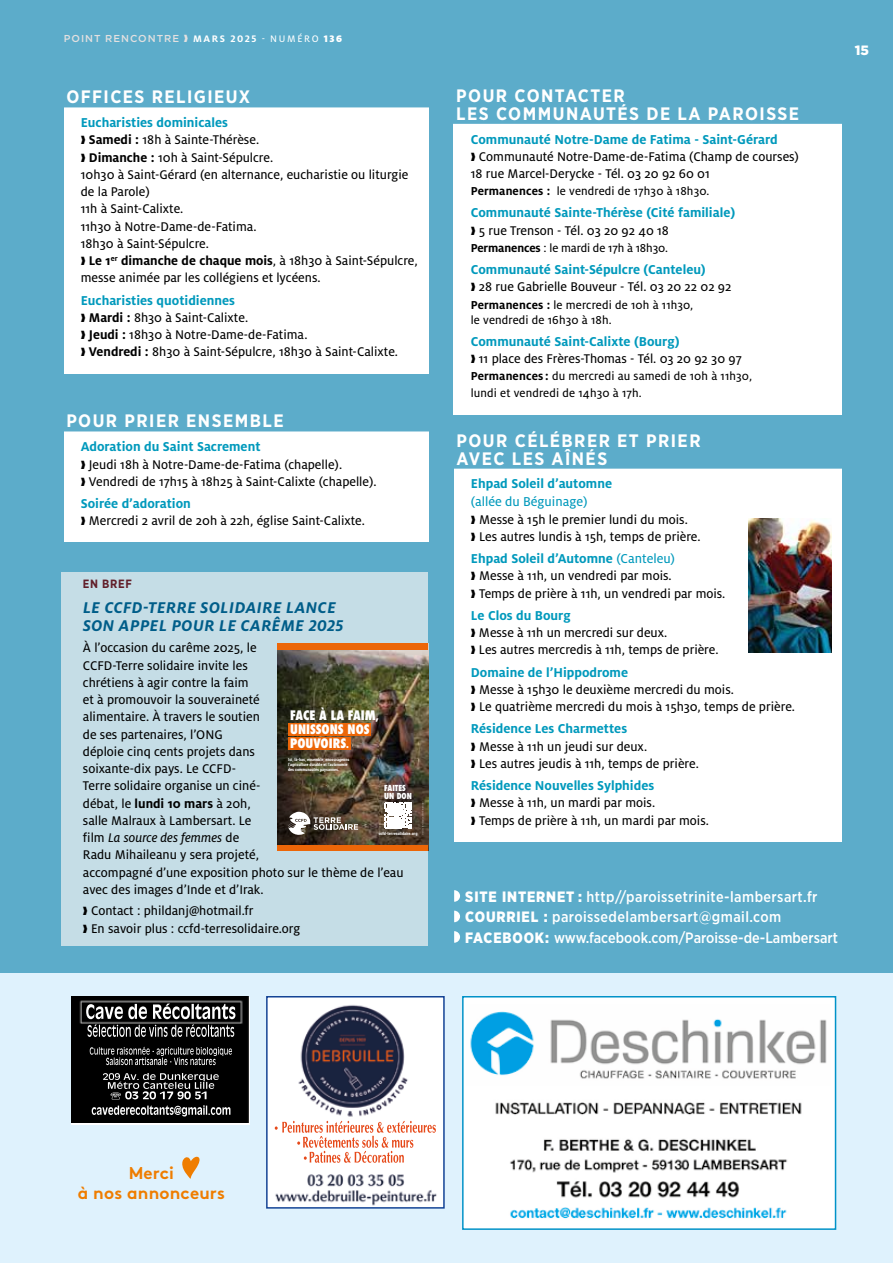
<style>
.page{position:relative;width:893px;height:1263px;background:#fff}
.page>*{position:absolute;margin:0;border:0;box-sizing:border-box;transform-origin:0 0}
.t1{font:700 18px/18px "Gotham Narrow";letter-spacing:.08em;color:#fff}
.t2{font:italic 700 17.25px/18px "Milo OT";letter-spacing:.03em;color:#005d89}
.t3{font:700 17.1px/20.5px "Brown";letter-spacing:.01em;color:#ef7d00;text-align:center}
.t4{font:500 15px/20.5px "Gotham Narrow";letter-spacing:.03em;color:#fff}
.t5{font:700 14.25px "Milo OT";color:#0099bc}
.t6{font:14.25px "Milo OT Text";color:#0099bc}
.t7{font:13.95px/17.2px "Milo OT Text";color:#000}
.t8{font:700 13.95px "Milo OT";color:#000}
.t9{font:13.95px "Milo OT Text Ita";color:#000}
.t10{font:900 13.5px "Gotham";color:#fff}
.t11{font:12.75px/15px "Milo OT Text";letter-spacing:.01em;color:#000}
.t12{font:800 condensed 12.75px/13.8px "Futura";color:#fff}
.t13{font:12.75px "Milo OT Text";letter-spacing:-.01em;color:#000}
.t14{font:700 12px "Gotham Narrow";letter-spacing:.06em;color:#611e29}
.t15{font:10.5px "Milo OT Text";letter-spacing:.16em;color:#fff}
.t16{font:700 10.5px "Milo OT";color:#fff}
.t17{font:500 10.05px "Gotham";letter-spacing:.1em;color:#e3e0e0}
.t18{font:800 condensed 8.1px/8.1px "Futura";color:#fff}
.t19{font:700 4.2px/4.8px "Roboto Condensed";color:#fff}
.s1{font-family:"Milo OT";font-weight:700}
.s2{font-family:"Milo OT";font-weight:900}
.s3{font-family:"Milo OT Text";font-weight:400}
.s4{font-family:"Milo OT Text"}
.s5{font-size:9.3px}
.s6{font-weight:900}
</style>
<div class="page">
<div style="left:0;top:0;width:893px;height:994px;background:#5cacca"></div>
<svg style="left:454px;top:890px;width:6px;height:12px"></svg>
<svg style="left:454px;top:910px;width:6px;height:12px"></svg>
<svg style="left:454px;top:931px;width:6px;height:12px"></svg>
<div style="left:64px;top:415px;width:364px;height:127px;background:#fff"></div>
<div style="left:63px;top:412px;width:366px;height:19px;background:#5cacca"></div>
<div style="left:454px;top:89px;width:388px;height:325px;background:#fff"></div>
<div style="left:453px;top:86px;width:390px;height:20px;background:#5cacca"></div>
<div style="left:453px;top:104px;width:390px;height:20px;background:#5cacca"></div>
<div style="left:454px;top:434px;width:388px;height:408px;background:#fff"></div>
<div style="left:453px;top:431px;width:390px;height:20px;background:#5cacca"></div>
<div style="left:453px;top:449px;width:390px;height:20px;background:#5cacca"></div>
<img style="left:748px;top:518px;width:83px;height:134px">
<div style="left:64px;top:91px;width:364px;height:282px;background:#fff"></div>
<div style="left:63px;top:88px;width:366px;height:19px;background:#5cacca"></div>
<div style="left:62px;top:572px;width:366px;height:374px;background:#c5dde6"></div>
<img style="left:380px;top:649px;width:48px;height:196px">
<img style="left:277px;top:649px;width:103px;height:196px">
<div style="left:289px;top:723px;width:82px;height:12px;background:#ec6608"></div>
<div style="left:289px;top:737px;width:62px;height:12px;background:#ec6608"></div>
<svg style="left:288px;top:812px;width:70px;height:23px;background:#7f766b"></svg>
<div style="left:277px;top:643px;width:151px;height:6px;background:#ec6608"></div>
<div style="left:277px;top:845px;width:151px;height:6px;background:#ec6608"></div>
<svg style="left:385px;top:802px;width:26px;height:27px"></svg>
<div style="left:0;top:973px;width:893px;height:290px;background:#dff2fd"></div>
<img style="left:465px;top:999px;width:368px;height:228px">
<div style="left:462px;top:996px;width:374px;height:234px;border:2px solid #0092c8"></div>
<div style="left:72px;top:997px;width:178px;height:127px;background:#000"></div>
<img style="left:79px;top:997px;width:170px;height:125px">
<img style="left:269px;top:999px;width:173px;height:206px">
<div style="left:266px;top:996px;width:179px;height:212px;border:2px solid #134395"></div>
<svg style="left:182px;top:1156px;width:18px;height:23px"></svg>
<p class="t17" style="left:64px;top:32px;width:117px">POINT RENCONTRE</p>
<p class="t16" style="left:193px;top:33px;width:19px">Mars</p>
<p class="t15" style="left:230px;top:33px;width:113px"><span class="s1">2025</span> - NUMÉRO <span class="s2">136</span></p>
<p class="t1" style="left:66px;top:88px;width:185px">OFFICES RELIGIEUX</p>
<p class="t5" style="left:81px;top:115px;width:149px">Eucharisties dominicales</p>
<p class="t7" style="left:89px;top:132px;width:172px"><span class="s1">Samedi :</span> 18h à Sainte-Thérèse.</p>
<p class="t7" style="left:89px;top:149px;width:186px"><span class="s1">Dimanche :</span> 10h à Saint-Sépulcre.</p>
<p class="t7" style="left:81px;top:166px;width:329px">10h30 à Saint-Gérard (en alternance, eucharistie ou liturgie</p>
<p class="t7" style="left:81px;top:183px;width:70px">de la Parole)</p>
<p class="t7" style="left:81px;top:201px;width:104px">11h à Saint-Calixte.</p>
<p class="t7" style="left:81px;top:218px;width:177px">11h30 à Notre-Dame-de-Fatima.</p>
<p class="t7" style="left:81px;top:235px;width:130px">18h30 à Saint-Sépulcre.</p>
<p class="t8" style="left:89px;top:253px;width:330px">Le 1<sup>er</sup> dimanche de chaque mois<span class="s3">, à 18h30 à Saint-Sépulcre,</span></p>
<p class="t7" style="left:81px;top:270px;width:241px">messe animée par les collégiens et lycéens.</p>
<p class="t5" style="left:81px;top:292px;width:156px">Eucharisties quotidiennes</p>
<p class="t7" style="left:89px;top:309px;width:311px"><span class="s1">Mardi :</span> 8h30 à Saint-Calixte.<br><span class="s1">Jeudi :</span> 18h30 à Notre-Dame-de-Fatima.<br><span class="s1">Vendredi :</span> 8h30 à Saint-Sépulcre, 18h30 à Saint-Calixte.</p>
<p class="t1" style="left:66px;top:412px;width:219px">POUR PRIER ENSEMBLE</p>
<p class="t5" style="left:81px;top:439px;width:181px">Adoration du Saint Sacrement</p>
<p class="t7" style="left:89px;top:456px;width:289px">Jeudi 18h à Notre-Dame-de-Fatima (chapelle).<br>Vendredi de 17h15 à 18h25 à Saint-Calixte (chapelle).</p>
<p class="t5" style="left:81px;top:495px;width:112px">Soirée d’adoration</p>
<p class="t7" style="left:89px;top:512px;width:278px">Mercredi 2 avril de 20h à 22h, église Saint-Calixte.</p>
<p class="t14" style="left:83px;top:576px;width:51px">EN BREF</p>
<p class="t2" style="left:83px;top:598px;width:262px">LE CCFD-TERRE SOLIDAIRE LANCE<br>SON APPEL POUR LE CARÊME 2025</p>
<p class="t7" style="left:83px;top:639px;width:179px">À l’occasion du carême 2025, le<br>CCFD-Terre solidaire invite les chrétiens à agir contre la faim et à promouvoir la souveraineté alimentaire. À travers le soutien de ses partenaires, l’ONG déploie cinq cents projets dans soixante-dix pays. Le CCFD-<br>Terre solidaire organise un ciné&shy;débat, le <span class="s1">lundi 10 mars</span> à 20h, salle Malraux à Lambersart. Le</p>
<p class="t9" style="left:83px;top:830px;width:158px"><span class="s4">film</span> La source des femmes <span class="s4">de</span></p>
<p class="t7" style="left:83px;top:846px;width:322px">Radu Mihaileanu y sera projeté,<br>accompagné d’une exposition photo sur le thème de l’eau avec des images d’Inde et d’Irak.</p>
<p class="t7" style="left:91px;top:902px;width:211px">Contact : phildanj@hotmail.fr<br>En savoir plus : ccfd-terresolidaire.org</p>
<p class="t12" style="left:290px;top:709px;width:90px">FACE À LA FAIM<span class="s5">,<br></span>UNISSONS NOS<br>POUVOIRS<span class="s5">.</span></p>
<p class="t19" style="left:288px;top:757px;width:63px">Ici, là-bas, ensemble, encourageons l’agriculture durable et l’autonomie des communautés paysannes.</p>
<p class="t18" style="left:384px;top:784px;width:29px">FAITES<br>UN DON</p>
<p class="t19" style="left:379px;top:831px;width:40px">ccfd-terresolidaire.org</p>
<p class="t1" style="left:456px;top:86px;width:344px">POUR CONTACTER<br>LES COMMUNAUTÉS DE LA PAROISSE</p>
<p class="t5" style="left:471px;top:131px;width:308px">Communauté Notre-Dame de Fatima - Saint-Gérard</p>
<p class="t7" style="left:471px;top:148px;width:330px;text-indent:8px">Communauté Notre-Dame-de-Fatima (Champ de courses)<br>18 rue Marcel-Derycke - Tél. 03 20 92 60 01</p>
<p class="t11" style="left:471px;top:184px;width:240px"><span class="s1">Permanences :</span> le vendredi de 17h30 à 18h30.</p>
<p class="t5" style="left:471px;top:205px;width:266px">Communauté Sainte-Thérèse (Cité familiale)</p>
<p class="t7" style="left:479px;top:222px;width:192px">5 rue Trenson - Tél. 03 20 92 40 18</p>
<p class="t13" style="left:471px;top:241px;width:199px"><span class="s1">Permanences</span> : le mardi de 17h à 18h30.</p>
<p class="t5" style="left:471px;top:262px;width:236px">Communauté Saint-Sépulcre (Canteleu)</p>
<p class="t7" style="left:479px;top:278px;width:254px">28 rue Gabrielle Bouveur - Tél. 03 20 22 02 92</p>
<p class="t11" style="left:471px;top:297px;width:224px"><span class="s1">Permanences :</span> le mercredi de 10h à 11h30, le vendredi de 16h30 à 18h.</p>
<p class="t5" style="left:471px;top:333px;width:210px">Communauté Saint-Calixte (Bourg)</p>
<p class="t7" style="left:479px;top:350px;width:264px">11 place des Frères-Thomas - Tél. 03 20 92 30 97</p>
<p class="t11" style="left:471px;top:368px;width:283px;line-height:17.1px"><span class="s1">Permanences :</span> du mercredi au samedi de 10h à 11h30, lundi et vendredi de 14h30 à 17h.</p>
<p class="t1" style="left:456px;top:431px;width:246px">POUR CÉLÉBRER ET PRIER<br>AVEC LES AÎNÉS</p>
<p class="t5" style="left:471px;top:476px;width:143px">Ehpad Soleil d’automne</p>
<p class="t6" style="left:471px;top:494px;width:118px">(allée du Béguinage)</p>
<p class="t7" style="left:479px;top:511px;width:223px">Messe à 15h le premier lundi du mois.<br>Les autres lundis à 15h, temps de prière.</p>
<p class="t5" style="left:471px;top:551px;width:205px">Ehpad Soleil d’Automne <span class="s3">(Canteleu)</span></p>
<p class="t7" style="left:479px;top:567px;width:248px">Messe à 11h, un vendredi par mois.<br>Temps de prière à 11h, un vendredi par mois.</p>
<p class="t5" style="left:471px;top:607px;width:101px">Le Clos du Bourg</p>
<p class="t7" style="left:479px;top:624px;width:241px">Messe à 11h un mercredi sur deux.<br>Les autres mercredis à 11h, temps de prière.</p>
<p class="t5" style="left:471px;top:664px;width:159px">Domaine de l’Hippodrome</p>
<p class="t7" style="left:479px;top:681px;width:317px">Messe à 15h30 le deuxième mercredi du mois.<br>Le quatrième mercredi du mois à 15h30, temps de prière.</p>
<p class="t5" style="left:471px;top:721px;width:158px">Résidence Les Charmettes</p>
<p class="t7" style="left:479px;top:738px;width:221px">Messe à 11h un jeudi sur deux.<br>Les autres jeudis à 11h, temps de prière.</p>
<p class="t5" style="left:471px;top:778px;width:185px">Résidence Nouvelles Sylphides</p>
<p class="t7" style="left:479px;top:794px;width:231px">Messe à 11h, un mardi par mois.<br>Temps de prière à 11h, un mardi par mois.</p>
<p class="t10" style="left:855px;top:41px;width:16px">15</p>
<p class="t4" style="left:465px;top:886px;width:374px"><span class="s6">SITE INTERNET :</span> http//paroissetrinite-lambersart.fr<br><span class="s6">COURRIEL :</span> paroissedelambersart@gmail.com<br><span class="s6">FACEBOOK:</span> www.facebook.com/Paroisse-de-Lambersart</p>
<p class="t3" style="left:78px;top:1161px;width:149px">Merci<br>à nos annonceurs</p>
</div>
